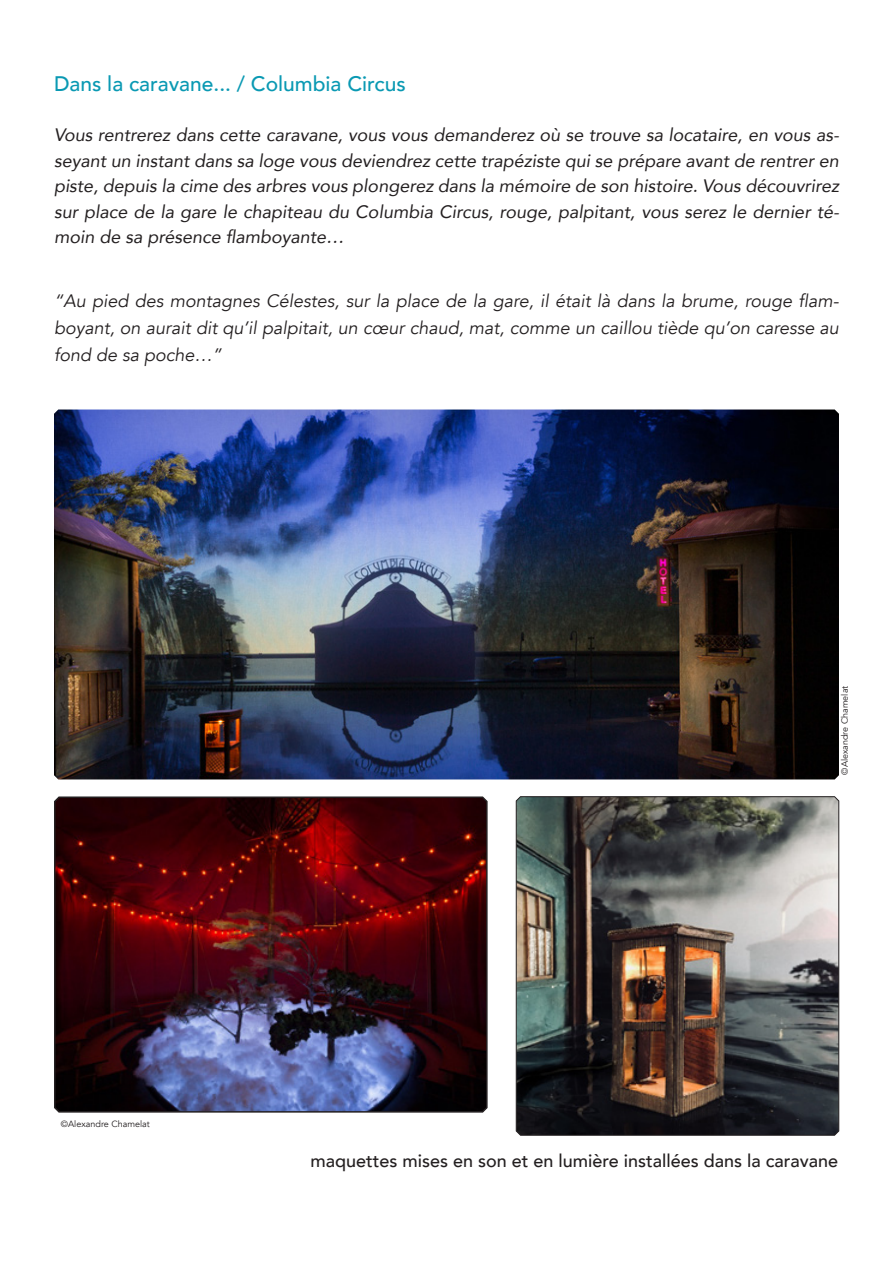
<style>
.page{position:relative;width:893px;height:1263px;background:#fff}
.page>*{position:absolute;margin:0;border:0;box-sizing:border-box;transform-origin:0 0}
.t1{font:500 21px "Avenir";color:#0a99b3}
.t2{font:italic 18px/25.5px "Avenir";color:#231f20;text-align:justify}
.t3{font:italic 18px/27px "Avenir";color:#231f20;text-align:justify}
.t4{font:500 18px "Avenir";color:#231f20}
.t5{font:9px "Avenir";color:#231f20}
</style>
<div class="page">
<img style="left:54px;top:409px;width:785px;height:370px">
<img style="left:54px;top:796px;width:434px;height:317px">
<img style="left:516px;top:796px;width:323px;height:339px">
<p class="t1" style="left:54px;top:66px;width:353px">Dans la caravane... / Columbia Circus</p>
<p class="t2" style="left:54px;top:122px;width:787px">Vous rentrerez dans cette caravane, vous vous demanderez où se trouve sa locataire, en vous as&shy;seyant un instant dans sa loge vous deviendrez cette trapéziste qui se prépare avant de rentrer en piste, depuis la cime des arbres vous plongerez dans la mémoire de son histoire. Vous découvrirez sur place de la gare le chapiteau du Columbia Circus, rouge, palpitant, vous serez le dernier té&shy;moin de sa présence flamboyante…</p>
<p class="t3" style="left:54px;top:288px;width:786px">“Au pied des montagnes Célestes, sur la place de la gare, il était là dans la brume, rouge flam&shy;boyant, on aurait dit qu’il palpitait, un cœur chaud, mat, comme un caillou tiède qu’on caresse au fond de sa poche…”</p>
<p class="t5" style="left:61px;top:1119px;width:90px">©Alexandre Chamelat</p>
<p class="t5" style="left:839px;top:774px;width:90px;rotate:-90deg">©Alexandre Chamelat</p>
<p class="t4" style="left:310px;top:1145px;width:529px">maquettes mises en son et en lumière installées dans la caravane</p>
</div>
